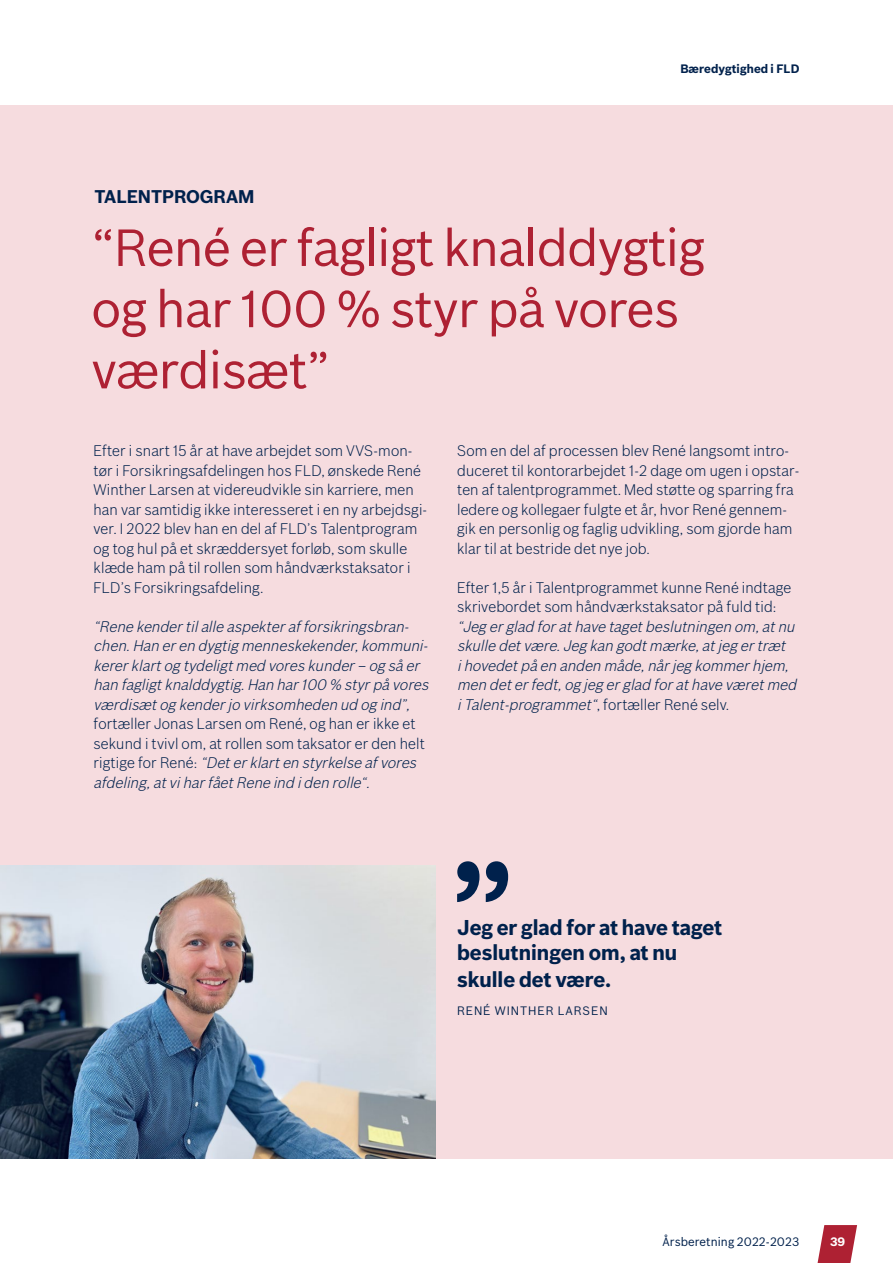
<style>
.page{position:relative;width:893px;height:1263px;background:#fff}
.page>*{position:absolute;margin:0;border:0;box-sizing:border-box;transform-origin:0 0}
.t1{font:51px/61.2px "Bosch";letter-spacing:-.01em;color:#ae2133}
.t2{font:700 21px/26.1px "Bosch";color:#00214c}
.t3{font:700 18px "Bosch";color:#00214c}
.t4{font:300 15px/19.5px "Bosch";letter-spacing:.01em;color:#00214c}
.t5{font:italic 300 15px/19.5px "Bosch";letter-spacing:.01em;color:#00214c}
.t6{font:12px "Bosch";letter-spacing:.01em;color:#00214c}
.t7{font:12px "Bosch";letter-spacing:.08em;color:#00214c}
.t8{font:700 12px "Bosch";letter-spacing:.01em;color:#00214c}
.t9{font:700 12px "Bosch";color:#fff}
.s1{font-style:italic}
.s2{font-style:normal}
</style>
<div class="page">
<div style="left:0;top:105px;width:893px;height:1053px;background:#f6dcdf"></div>
<img style="left:0;top:866px;width:436px;height:292px">
<svg style="left:486px;top:861px;width:22px;height:41px"></svg>
<svg style="left:457px;top:861px;width:22px;height:41px"></svg>
<svg style="left:817px;top:1225px;width:40px;height:38px"></svg>
<p class="t8" style="left:680px;top:61px;width:120px">Bæredygtighed i FLD</p>
<p class="t3" style="left:95px;top:185px;width:161px">TALENTPROGRAM</p>
<h1 class="t1" style="left:91px;top:216px;width:615px">“René er fagligt knalddygtig og har 100 % styr på vores værdisæt”</h1>
<p class="t4" style="left:94px;top:441px;width:335px">Efter i snart 15 år at have arbejdet som VVS-mon&shy;tør i Forsikringsafdelingen hos FLD, ønskede René Winther Larsen at videreudvikle sin karriere, men han var samtidig ikke interesseret i en ny arbejdsgi&shy;ver. I 2022 blev han en del af FLD’s Talentprogram og tog hul på et skræddersyet forløb, som skulle klæde ham på til rollen som håndværkstaksator i FLD’s Forsikringsafdeling.</p>
<p class="t5" style="left:94px;top:616px;width:340px">“Rene kendertilalle aspekterafforsikringsbran&shy;chen.Han eren dygtig menneskekender,kommuni&shy;kererklartog tydeligtmed vores kunder– og så er han fagligtknalddygtig.Han har100 % styrpå vores værdisætog kenderjo virksomheden ud og ind”,</p>
<p class="t4" style="left:94px;top:714px;width:333px">fortæller Jonas Larsen om René, og han er ikke et sekund i tvivl om, at rollen som taksator er den helt r i g t i g e f o r R e n é : <span class="s1">“Deterklarten styrkelse afvores afdeling,atviharfåetRene ind iden rolle“.</span></p>
<p class="t4" style="left:457px;top:441px;width:344px">Som en del af processen blev René langsomt intro&shy;duceret til kontorarbejdet 1-2 dage om ugen i opstar&shy;ten af talentprogrammet. Med støtte og sparring fra ledere og kollegaer fulgte et år, hvor René gennem&shy;gik en personlig og faglig udvikling, som gjorde ham klar til at bestride det nye job.</p>
<p class="t4" style="left:457px;top:577px;width:336px">Efter 1,5 år i Talentprogrammet kunne René indtage skrivebordet som håndværkstaksator på fuld tid:</p>
<p class="t5" style="left:457px;top:616px;width:344px">“Jeg erglad forathave tagetbeslutningen om,atnu skulle detvære.Jeg kan godtmærke,atjeg ertræt ihovedetpå en anden måde,nårjeg kommerhjem, men deterfedt,og jeg erglad forathave væretmed iTalent-programmet“<span class="s2">, fo rtæ l l e r R e n é s e l v.</span></p>
<h2 class="t2" style="left:457px;top:914px;width:266px">Jeg er glad for at have taget beslutningen om, at nu skulle det være.</h2>
<p class="t7" style="left:457px;top:1003px;width:152px">RENÉ WINTHER LARSEN</p>
<p class="t6" style="left:662px;top:1234px;width:138px">Årsberetning 2022-2023</p>
<p class="t9" style="left:830px;top:1234px;width:17px">39</p>
</div>
